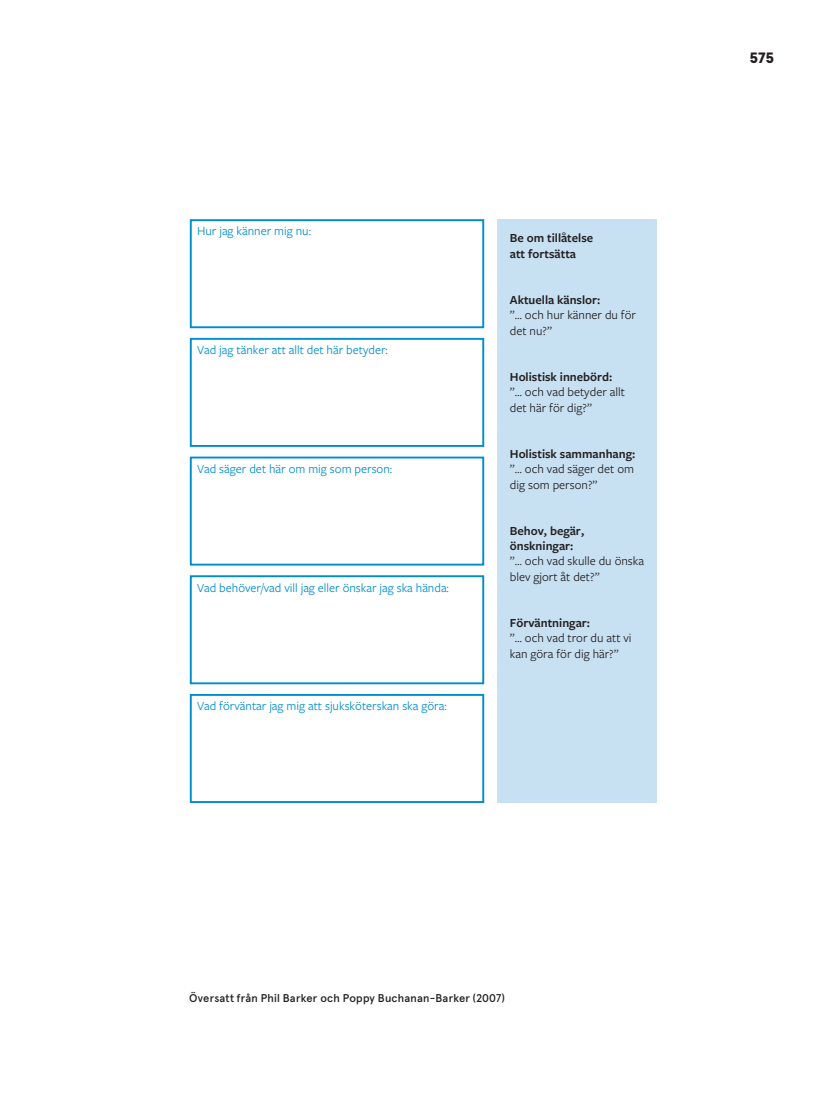
<style>
.page{position:relative;width:825px;height:1106px;background:#fff}
.page>*{position:absolute;margin:0;border:0;box-sizing:border-box;transform-origin:0 0}
.t1{font:900 15px "Apercu Pro";color:#231f20}
.t2{font:12.75px/15.3px "Freight Sans Pro";color:#231f20}
.t3{font:12.75px "Freight Sans Pro";color:#008dce}
.t4{font:600 12.75px/15.3px "Freight Sans Pro";color:#231f20}
.figurtext{font:500 11.25px "Apercu Arabic Pro";letter-spacing:.02em;color:#231f20}
.s1{font-weight:600}
</style>
<div class="page">
<div style="left:497px;top:219px;width:159px;height:584px;background:#c7e0f2"></div>
<div style="left:190px;top:219px;width:294px;height:109px;border:2px solid #008dce"></div>
<div style="left:190px;top:338px;width:294px;height:109px;border:2px solid #008dce"></div>
<div style="left:190px;top:456px;width:294px;height:109px;border:2px solid #008dce"></div>
<div style="left:190px;top:575px;width:294px;height:109px;border:2px solid #008dce"></div>
<div style="left:190px;top:694px;width:294px;height:109px;border:2px solid #008dce"></div>
<p class="t3" style="left:197px;top:223px;width:115px">Hur jag känner mig nu:</p>
<p class="t3" style="left:197px;top:341px;width:192px">Vad jag tänker att allt det här betyder:</p>
<p class="t3" style="left:197px;top:460px;width:197px">Vad säger det här om mig som person:</p>
<p class="t3" style="left:197px;top:579px;width:253px">Vad behöver/vad vill jag eller önskar jag ska hända:</p>
<p class="t3" style="left:197px;top:697px;width:251px">Vad förväntar jag mig att sjuksköterskan ska göra:</p>
<p class="t4" style="left:510px;top:230px;width:85px">Be om tillåtelse att fortsätta</p>
<p class="t2" style="left:510px;top:292px;width:128px"><span class="s1">Aktuella känslor:<br></span>”… och hur känner du för det nu?”</p>
<p class="t2" style="left:510px;top:368px;width:117px"><span class="s1">Holistisk innebörd: </span>”… och vad betyder allt det här för dig?”</p>
<p class="t2" style="left:510px;top:445px;width:127px;text-align:justify"><span class="s1">Holistisk sammanhang: </span>”… och vad säger det om dig som person?”</p>
<p class="t2" style="left:510px;top:522px;width:136px"><span class="s1">Behov, begär, önskningar:<br></span>”… och vad skulle du önska blev gjort åt det?”</p>
<p class="t2" style="left:510px;top:614px;width:123px"><span class="s1">Förväntningar:<br></span>”… och vad tror du att vi kan göra för dig här?”</p>
<p class="t1" style="left:750px;top:46px;width:26px">575</p>
<p class="figurtext" style="left:189px;top:989px;width:317px">Översatt från Phil Barker och Poppy Buchanan-Barker (2007)</p>
</div>
